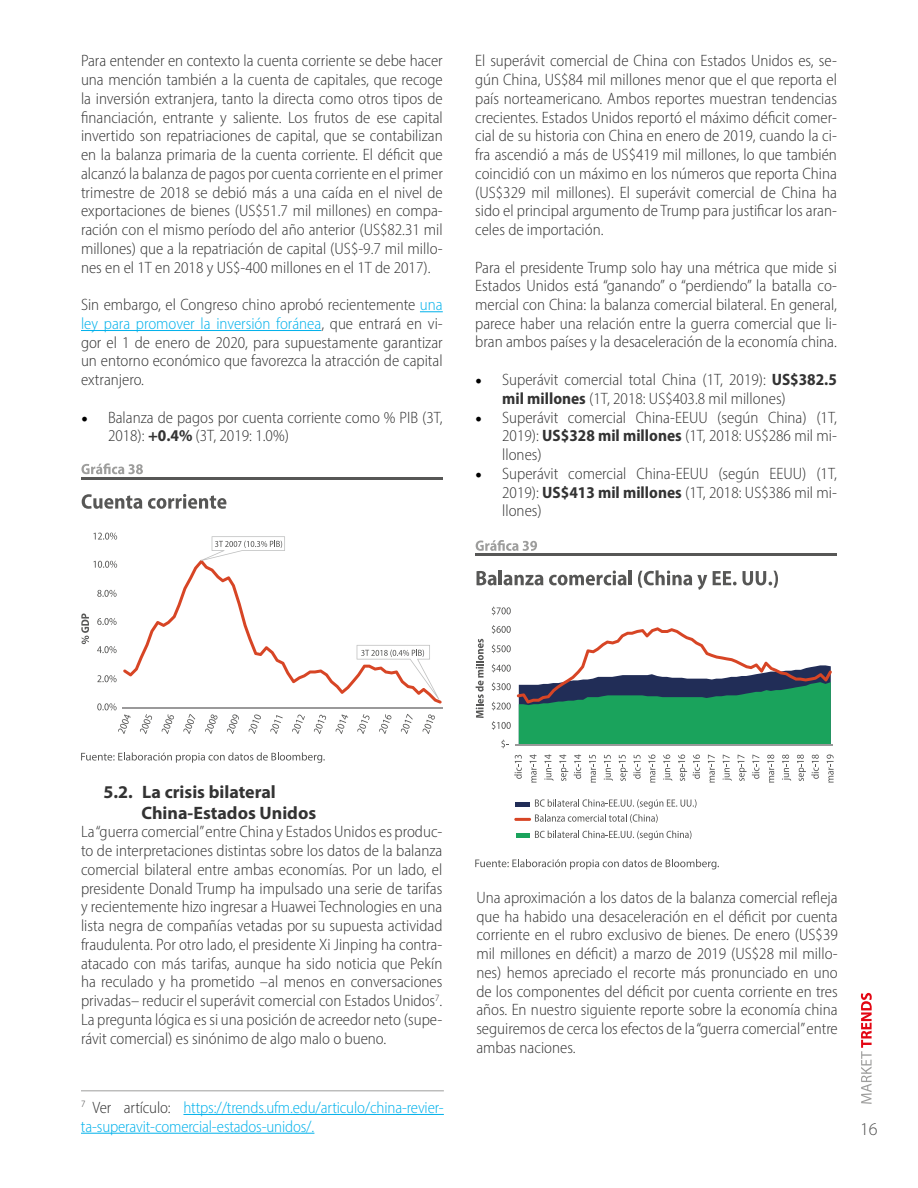
<style>
.page{position:relative;width:918px;height:1188px;background:#fff}
.page>*{position:absolute;margin:0;border:0;box-sizing:border-box;transform-origin:0 0}
.t1{font:700 18px/21px "Myriad Pro";color:#333}
.t2{font:300 18px "Myriad Pro";color:#4d4d4d}
.t3{font:300 semi-condensed 16.5px/18.8px "Myriad Pro";color:#333;text-align:justify}
.t4{font:300 semi-condensed 16.5px/18.8px "Myriad Pro";letter-spacing:-.01em;color:#00b1eb}
.s1{color:#00b1eb}
.s2{font-family:"Minion Pro";font-weight:400;font-stretch:normal;font-size:18px;color:#000}
.s3{font-weight:700}
.s4{color:#333}
</style>
<div class="page">
<svg style="left:861px;top:993px;width:11px;height:111px"></svg>
<svg style="left:420px;top:311px;width:23px;height:1px"></svg>
<hr style="left:81px;top:330px;width:240px;height:1px;background:#00b1eb">
<svg style="left:81px;top:752px;width:244px;height:11px"></svg>
<svg style="left:82px;top:494px;width:60px;height:15px"></svg>
<svg style="left:148px;top:494px;width:78px;height:15px"></svg>
<svg style="left:81px;top:463px;width:62px;height:11px"></svg>
<hr style="left:81px;top:477px;width:362px;height:2px;background:#575756">
<hr style="left:123px;top:707px;width:320px;height:2px;background:#9a999a">
<svg style="left:123px;top:561px;width:319px;height:143px"></svg>
<svg style="left:200px;top:536px;width:85px;height:25px"></svg>
<svg style="left:357px;top:645px;width:82px;height:55px"></svg>
<svg style="left:97px;top:675px;width:20px;height:7px"></svg>
<svg style="left:97px;top:646px;width:20px;height:7px"></svg>
<svg style="left:97px;top:618px;width:20px;height:7px"></svg>
<svg style="left:97px;top:590px;width:20px;height:7px"></svg>
<svg style="left:93px;top:561px;width:24px;height:7px"></svg>
<svg style="left:93px;top:533px;width:24px;height:7px"></svg>
<svg style="left:97px;top:703px;width:34px;height:31px"></svg>
<svg style="left:140px;top:714px;width:12px;height:20px"></svg>
<svg style="left:162px;top:714px;width:12px;height:20px"></svg>
<svg style="left:183px;top:714px;width:12px;height:20px"></svg>
<svg style="left:205px;top:714px;width:13px;height:20px"></svg>
<svg style="left:227px;top:714px;width:12px;height:20px"></svg>
<svg style="left:249px;top:714px;width:12px;height:20px"></svg>
<svg style="left:270px;top:715px;width:13px;height:19px"></svg>
<svg style="left:292px;top:714px;width:13px;height:20px"></svg>
<svg style="left:314px;top:714px;width:12px;height:20px"></svg>
<svg style="left:336px;top:714px;width:12px;height:20px"></svg>
<svg style="left:357px;top:714px;width:13px;height:20px"></svg>
<svg style="left:379px;top:714px;width:13px;height:20px"></svg>
<svg style="left:401px;top:714px;width:12px;height:20px"></svg>
<svg style="left:423px;top:714px;width:12px;height:20px"></svg>
<svg style="left:81px;top:614px;width:8px;height:30px"></svg>
<hr style="left:183px;top:1114px;width:261px;height:1px;background:#00b1eb">
<hr style="left:81px;top:1133px;width:233px;height:1px;background:#00b1eb">
<hr style="left:81px;top:1090px;width:363px;height:1px;background:#9d9d9c">
<svg style="left:475px;top:859px;width:244px;height:10px"></svg>
<svg style="left:477px;top:571px;width:20px;height:14px"></svg>
<hr style="left:499px;top:570px;width:3px;height:15px;background:#575756">
<svg style="left:504px;top:575px;width:39px;height:10px"></svg>
<svg style="left:549px;top:571px;width:77px;height:14px"></svg>
<hr style="left:629px;top:570px;width:3px;height:15px;background:#575756">
<svg style="left:638px;top:570px;width:69px;height:20px"></svg>
<svg style="left:713px;top:571px;width:24px;height:14px"></svg>
<svg style="left:743px;top:571px;width:35px;height:17px"></svg>
<svg style="left:476px;top:540px;width:61px;height:11px"></svg>
<hr style="left:475px;top:554px;width:362px;height:2px;background:#575756">
<hr style="left:516px;top:744px;width:317px;height:2px;background:#9a999a">
<svg style="left:517px;top:627px;width:315px;height:117px"></svg>
<svg style="left:501px;top:740px;width:8px;height:8px"></svg>
<svg style="left:492px;top:721px;width:19px;height:9px"></svg>
<svg style="left:492px;top:702px;width:19px;height:8px"></svg>
<svg style="left:492px;top:682px;width:19px;height:9px"></svg>
<svg style="left:492px;top:664px;width:19px;height:8px"></svg>
<svg style="left:492px;top:645px;width:19px;height:8px"></svg>
<svg style="left:492px;top:625px;width:19px;height:9px"></svg>
<svg style="left:492px;top:607px;width:19px;height:8px"></svg>
<svg style="left:514px;top:755px;width:8px;height:24px"></svg>
<svg style="left:530px;top:754px;width:7px;height:29px"></svg>
<svg style="left:544px;top:754px;width:24px;height:27px"></svg>
<svg style="left:574px;top:754px;width:7px;height:25px"></svg>
<svg style="left:589px;top:755px;width:7px;height:28px"></svg>
<svg style="left:604px;top:755px;width:9px;height:26px"></svg>
<svg style="left:619px;top:755px;width:22px;height:26px"></svg>
<svg style="left:648px;top:755px;width:7px;height:28px"></svg>
<svg style="left:663px;top:755px;width:9px;height:26px"></svg>
<svg style="left:678px;top:755px;width:22px;height:26px"></svg>
<svg style="left:708px;top:755px;width:7px;height:28px"></svg>
<svg style="left:723px;top:755px;width:9px;height:26px"></svg>
<svg style="left:738px;top:755px;width:21px;height:26px"></svg>
<svg style="left:767px;top:755px;width:7px;height:28px"></svg>
<svg style="left:782px;top:755px;width:9px;height:26px"></svg>
<svg style="left:797px;top:755px;width:22px;height:26px"></svg>
<svg style="left:827px;top:755px;width:7px;height:28px"></svg>
<svg style="left:476px;top:639px;width:8px;height:79px"></svg>
<div style="left:515px;top:802px;width:15px;height:5px;background:#212d57"></div>
<hr style="left:516px;top:834px;width:13px;height:4px;background:#1aa35c">
<svg style="left:535px;top:831px;width:157px;height:9px"></svg>
<hr style="left:514px;top:818px;width:17px;height:3px;background:#d74525;border-radius:2px">
<svg style="left:535px;top:799px;width:162px;height:24px"></svg>
<p class="t3" style="left:81px;top:51px;width:363px">Para entender en contexto la cuenta corriente se debe hacer una mención también a la cuenta de capitales, que recoge la inversión extranjera, tanto la directa como otros tipos de financiación, entrante y saliente. Los frutos de ese capital invertido son repatriaciones de capital, que se contabilizan en la balanza primaria de la cuenta corriente. El déficit que alcanzó la balanza de pagos por cuenta corriente en el primer trimestre de 2018 se debió más a una caída en el nivel de exportaciones de bienes (US$51.7 mil millones) en compa&shy;ración con el mismo período del año anterior (US$82.31 mil millones) que a la repatriación de capital (US$-9.7 mil millo&shy;nes en el 1T en 2018 y US$-400 millones en el 1T de 2017).</p>
<p class="t3" style="left:81px;top:295px;width:363px">Sin embargo, el Congreso chino aprobó recientemente <span class="s1">una ley para promover la inversión foránea</span>, que entrará en vi&shy;gor el 1 de enero de 2020, para supuestamente garantizar un entorno económico que favorezca la atracción de capital extranjero.</p>
<p class="t3" style="left:108px;top:408px;width:336px;text-indent:-27px"><span class="s2">•</span> Balanza de pagos por cuenta corriente como % PIB (3T,<br>2018): <span class="s3">+0.4%</span> (3T, 2019: 1.0%)</p>
<p class="t3" style="left:475px;top:51px;width:363px">El superávit comercial de China con Estados Unidos es, se&shy;gún China, US$84 mil millones menor que el que reporta el país norteamericano. Ambos reportes muestran tendencias crecientes. Estados Unidos reportó el máximo déficit comer&shy;cial de su historia con China en enero de 2019, cuando la ci&shy;fra ascendió a más de US$419 mil millones, lo que también coincidió con un máximo en los números que reporta China (US$329 mil millones). El superávit comercial de China ha sido el principal argumento de Trump para justificar los aran&shy;celes de importación.</p>
<p class="t3" style="left:475px;top:258px;width:363px">Para el presidente Trump solo hay una métrica que mide si Estados Unidos está “ganando” o “perdiendo” la batalla co&shy;mercial con China: la balanza comercial bilateral. En general, parece haber una relación entre la guerra comercial que li&shy;bran ambos países y la desaceleración de la economía china.</p>
<p class="t3" style="left:502px;top:370px;width:336px;text-indent:-27px"><span class="s2">•</span> Superávit comercial total China (1T, 2019): <span class="s3">US$382.5 mil millones</span> (1T, 2018: US$403.8 mil millones)</p>
<p class="t3" style="left:502px;top:408px;width:336px;text-indent:-27px"><span class="s2">•</span> Superávit comercial China-EEUU (según China) (1T, 2019): <span class="s3">US$328 mil millones</span> (1T, 2018: US$286 mil mi&shy;llones)</p>
<p class="t3" style="left:502px;top:464px;width:336px;text-indent:-27px"><span class="s2">•</span> Superávit comercial China-EEUU (según EEUU) (1T, 2019): <span class="s3">US$413 mil millones</span> (1T, 2018: US$386 mil mi&shy;llones)</p>
<p class="t1" style="left:141px;top:780px;width:176px;text-indent:-38px">5.2. La crisis bilateral<br>China-Estados Unidos</p>
<p class="t3" style="left:81px;top:822px;width:363px">La “guerra comercial” entre China y Estados Unidos es produc&shy;to de interpretaciones distintas sobre los datos de la balanza comercial bilateral entre ambas economías. Por un lado, el presidente Donald Trump ha impulsado una serie de tarifas y recientemente hizo ingresar a Huawei Technologies en una lista negra de compañías vetadas por su supuesta actividad fraudulenta. Por otro lado, el presidente Xi Jinping ha contra&shy;atacado con más tarifas, aunque ha sido noticia que Pekín ha reculado y ha prometido –al menos en conversaciones privadas– reducir el superávit comercial con Estados Unidos<sup>7</sup>.<br>La pregunta lógica es si una posición de acreedor neto (supe&shy;rávit comercial) es sinónimo de algo malo o bueno.</p>
<p class="t4" style="left:81px;top:1098px;width:364px"><sup>7</sup> <span class="s4">Ver artículo:</span> https://trends.ufm.edu/articulo/china-revier&shy;ta-superavit-comercial-estados-unidos/.</p>
<p class="t3" style="left:476px;top:888px;width:363px">Una aproximación a los datos de la balanza comercial refleja que ha habido una desaceleración en el déficit por cuenta corriente en el rubro exclusivo de bienes. De enero (US$39 mil millones en déficit) a marzo de 2019 (US$28 mil millo&shy;nes) hemos apreciado el recorte más pronunciado en uno de los componentes del déficit por cuenta corriente en tres años. En nuestro siguiente reporte sobre la economía china seguiremos de cerca los efectos de la “guerra comercial” entre ambas naciones.</p>
<p class="t2" style="left:860px;top:1118px;width:19px">16</p>
</div>
